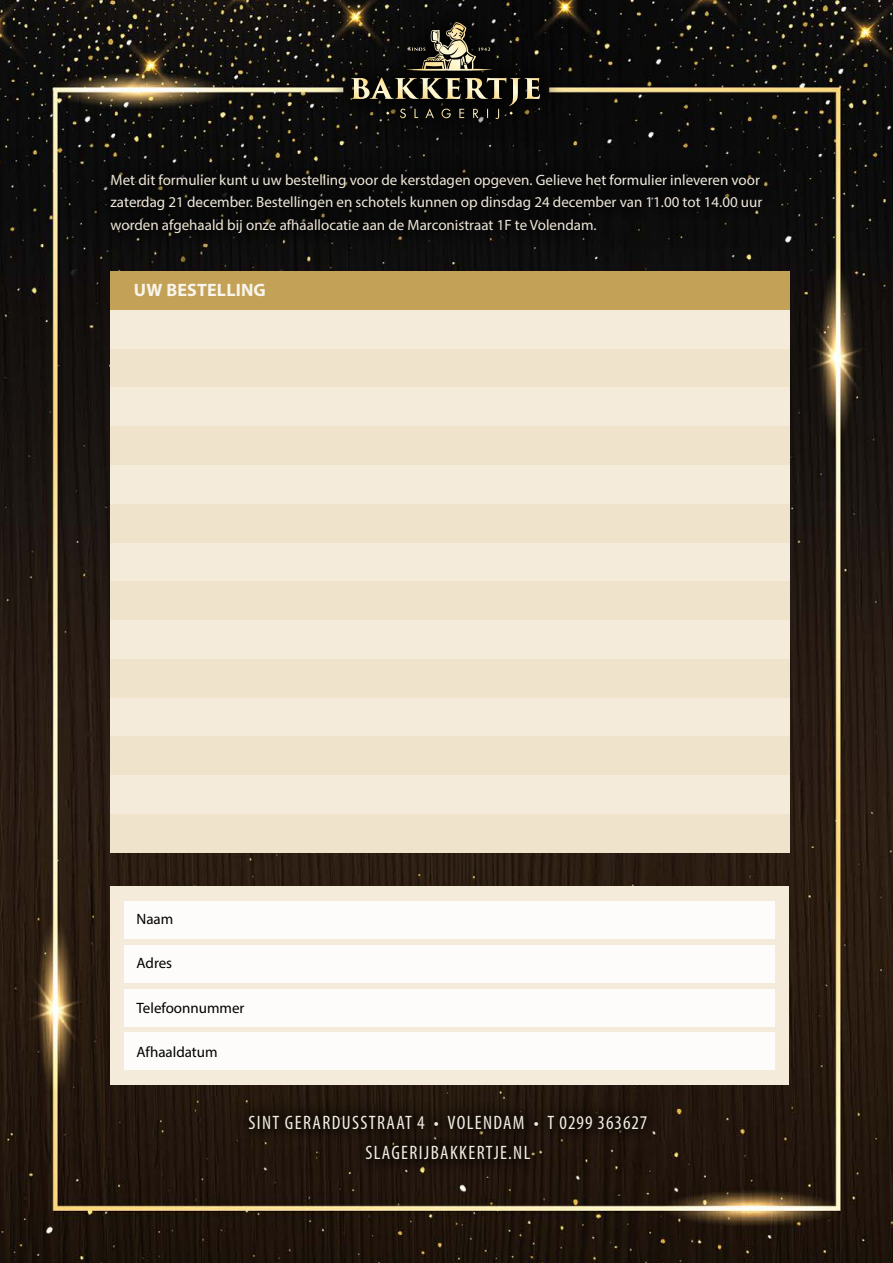
<style>
.page{position:relative;width:893px;height:1263px;background:#fff}
.page>*{position:absolute;margin:0;border:0;box-sizing:border-box;transform-origin:0 0}
.t1{font:condensed 19.5px/30px "Myriad Pro";letter-spacing:.07em;color:#f2ece1;text-align:center}
.t2{font:700 18px "Myriad Pro";letter-spacing:.01em;color:#f9f5ed}
.t3{font:15px/22.5px "Myriad Pro";color:#eee6d8}
.t4{font:15px "Myriad Pro";color:#000}
.s1{color:#f0eadd}
</style>
<div class="page">
<img style="left:0;top:0;width:893px;height:1263px">
<svg style="left:329px;top:0;width:234px;height:142px;background:#11100d"></svg>
<svg style="left:406px;top:23px;width:87px;height:47px;background:#484437"></svg>
<svg style="left:351px;top:78px;width:189px;height:41px;background:#3e3a2e"></svg>
<div style="left:111px;top:886px;width:678px;height:199px;background:#f4ebda"></div>
<div style="left:110px;top:271px;width:679px;height:39px;background:#c3a156"></div>
<div style="left:110px;top:310px;width:679px;height:39px;background:#f4ebda"></div>
<div style="left:110px;top:349px;width:679px;height:38px;background:#f0e3cb"></div>
<div style="left:110px;top:387px;width:679px;height:39px;background:#f4ebda"></div>
<div style="left:110px;top:426px;width:679px;height:39px;background:#f0e3cb"></div>
<div style="left:110px;top:465px;width:679px;height:39px;background:#f4ebda"></div>
<div style="left:110px;top:504px;width:679px;height:39px;background:#f0e3cb"></div>
<div style="left:110px;top:543px;width:679px;height:38px;background:#f4ebda"></div>
<div style="left:110px;top:698px;width:679px;height:38px;background:#f4ebda"></div>
<div style="left:110px;top:581px;width:679px;height:39px;background:#f0e3cb"></div>
<div style="left:110px;top:737px;width:679px;height:38px;background:#f0e3cb"></div>
<div style="left:110px;top:620px;width:679px;height:39px;background:#f4ebda"></div>
<div style="left:110px;top:775px;width:679px;height:39px;background:#f4ebda"></div>
<div style="left:110px;top:659px;width:679px;height:39px;background:#f0e3cb"></div>
<div style="left:110px;top:814px;width:679px;height:39px;background:#f0e3cb"></div>
<div style="left:96px;top:160px;width:681px;height:87px;background:#090909"></div>
<div style="left:234px;top:1101px;width:427px;height:73px;background:#1e130b"></div>
<div style="left:125px;top:901px;width:650px;height:38px;background:#fff"></div>
<div style="left:125px;top:945px;width:650px;height:37px;background:#fff"></div>
<div style="left:125px;top:989px;width:650px;height:37px;background:#fff"></div>
<div style="left:125px;top:1032px;width:650px;height:38px;background:#fff"></div>
<p class="t3" style="left:111px;top:168px;width:653px">Met dit formulier kunt u uw bestelling voor de kerstdagen opgeven. <span class="s1">Gelieve het formulier inleveren voor zaterdag 21 december.</span> Bestellingen en schotels kunnen op dinsdag 24 december van 11.00 tot 14.00 uur worden afgehaald bij onze afhaallocatie aan de Marconistraat 1F te Volendam.</p>
<p class="t2" style="left:134px;top:278px;width:133px">UW BESTELLING</p>
<p class="t4" style="left:137px;top:910px;width:38px">Naam</p>
<p class="t4" style="left:137px;top:954px;width:37px">Adres</p>
<p class="t4" style="left:137px;top:998px;width:109px">Telefoonnummer</p>
<p class="t4" style="left:137px;top:1042px;width:83px">Afhaaldatum</p>
<h1 class="t1" style="left:249px;top:1108px;width:400px">SINT GERARDUSSTRAAT 4 • VOLENDAM • T 0299 363627<br>SLAGERIJBAKKERTJE.NL</h1>
</div>
